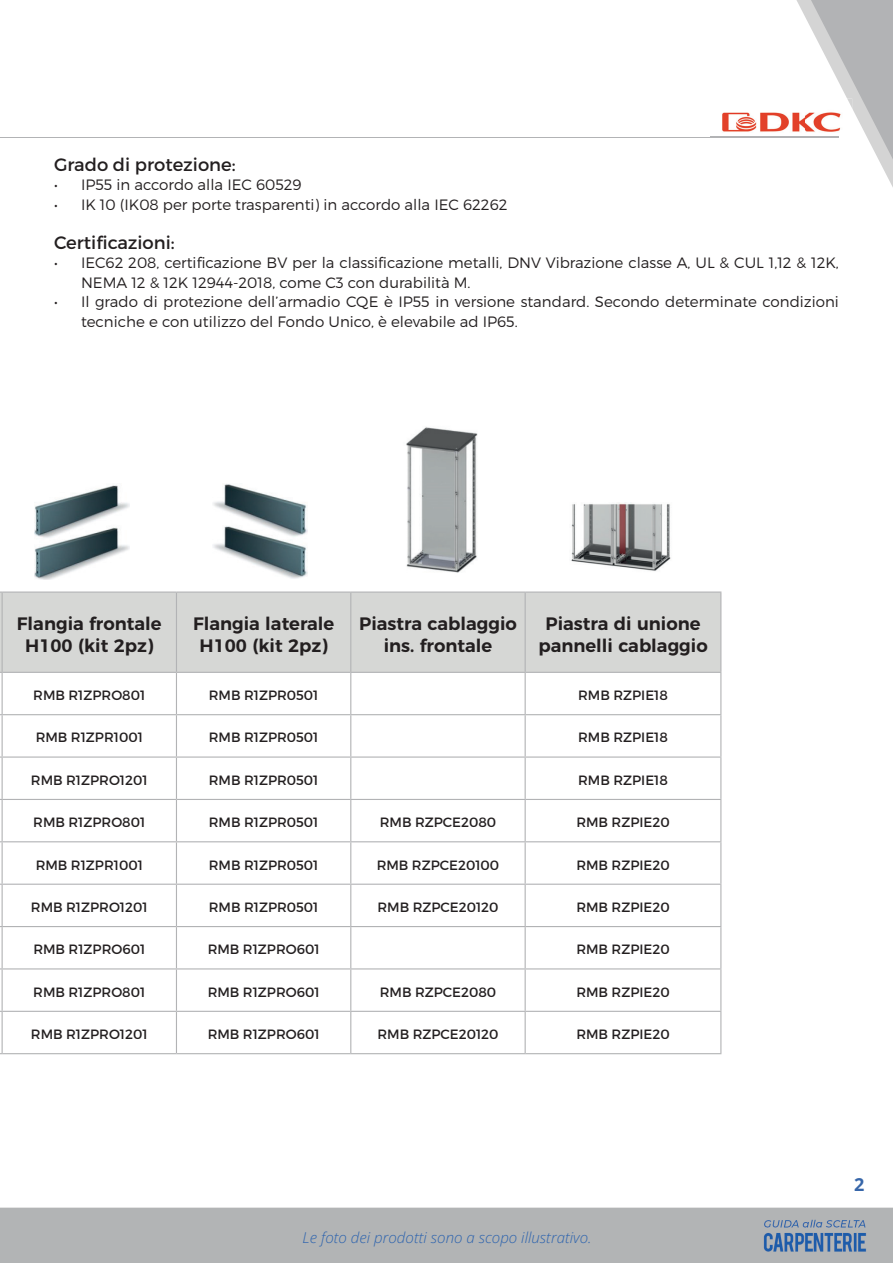
<style>
.page{position:relative;width:893px;height:1263px;background:#fff}
.page>*{position:absolute;margin:0;border:0;box-sizing:border-box;transform-origin:0 0}
.t1{font:600 18px/21.6px "Montserrat";color:#231f20;text-align:center}
.t2{font:18px "Montserrat";color:#231f20}
.t3{font:700 18px "Open Sans";color:#3766a9}
.t4{font:300 15px/19.5px "Montserrat";color:#231f20}
.t5{font:italic 15px "Open Sans";color:#2e64ae}
.t6{font:13.5px "Montserrat";color:#231f20}
</style>
<div class="page">
<div style="left:0;top:1207px;width:893px;height:56px;background:#b2b4b5"></div>
<hr style="left:0;top:137px;width:839px;height:1px;background:#b2b3b5">
<div style="left:0;top:593px;width:720px;height:79px;background:#d6d7d5"></div>
<hr style="left:2px;top:591px;width:174px;height:2px;background:#b2b3b5">
<hr style="left:2px;top:593px;width:1px;height:79px;background:#b2b3b5">
<hr style="left:176px;top:591px;width:175px;height:2px;background:#b2b3b5">
<hr style="left:176px;top:593px;width:1px;height:79px;background:#b2b3b5">
<hr style="left:351px;top:591px;width:174px;height:2px;background:#b2b3b5">
<hr style="left:350px;top:593px;width:1px;height:79px;background:#b2b3b5">
<hr style="left:525px;top:591px;width:196px;height:2px;background:#b2b3b5">
<hr style="left:525px;top:593px;width:1px;height:79px;background:#b2b3b5">
<hr style="left:720px;top:593px;width:1px;height:79px;background:#b2b3b5">
<hr style="left:2px;top:672px;width:174px;height:1px;background:#b2b3b5">
<hr style="left:2px;top:673px;width:1px;height:41px;background:#b2b3b5">
<hr style="left:176px;top:672px;width:175px;height:1px;background:#b2b3b5">
<hr style="left:176px;top:673px;width:1px;height:41px;background:#b2b3b5">
<hr style="left:351px;top:672px;width:174px;height:1px;background:#b2b3b5">
<hr style="left:350px;top:673px;width:1px;height:41px;background:#b2b3b5">
<hr style="left:525px;top:672px;width:196px;height:1px;background:#b2b3b5">
<hr style="left:525px;top:673px;width:1px;height:41px;background:#b2b3b5">
<hr style="left:720px;top:673px;width:1px;height:41px;background:#b2b3b5">
<hr style="left:2px;top:714px;width:174px;height:1px;background:#b2b3b5">
<hr style="left:2px;top:715px;width:1px;height:41px;background:#b2b3b5">
<hr style="left:176px;top:714px;width:175px;height:1px;background:#b2b3b5">
<hr style="left:176px;top:715px;width:1px;height:41px;background:#b2b3b5">
<hr style="left:351px;top:714px;width:174px;height:1px;background:#b2b3b5">
<hr style="left:350px;top:715px;width:1px;height:41px;background:#b2b3b5">
<hr style="left:525px;top:714px;width:196px;height:1px;background:#b2b3b5">
<hr style="left:525px;top:715px;width:1px;height:41px;background:#b2b3b5">
<hr style="left:720px;top:715px;width:1px;height:41px;background:#b2b3b5">
<hr style="left:2px;top:756px;width:174px;height:2px;background:#b2b3b5">
<hr style="left:2px;top:758px;width:1px;height:41px;background:#b2b3b5">
<hr style="left:176px;top:756px;width:175px;height:2px;background:#b2b3b5">
<hr style="left:176px;top:758px;width:1px;height:41px;background:#b2b3b5">
<hr style="left:351px;top:756px;width:174px;height:2px;background:#b2b3b5">
<hr style="left:350px;top:758px;width:1px;height:41px;background:#b2b3b5">
<hr style="left:525px;top:756px;width:196px;height:2px;background:#b2b3b5">
<hr style="left:525px;top:758px;width:1px;height:41px;background:#b2b3b5">
<hr style="left:720px;top:758px;width:1px;height:41px;background:#b2b3b5">
<hr style="left:2px;top:799px;width:174px;height:1px;background:#b2b3b5">
<hr style="left:2px;top:800px;width:1px;height:41px;background:#b2b3b5">
<hr style="left:176px;top:799px;width:175px;height:1px;background:#b2b3b5">
<hr style="left:176px;top:800px;width:1px;height:41px;background:#b2b3b5">
<hr style="left:351px;top:799px;width:174px;height:1px;background:#b2b3b5">
<hr style="left:350px;top:800px;width:1px;height:41px;background:#b2b3b5">
<hr style="left:525px;top:799px;width:196px;height:1px;background:#b2b3b5">
<hr style="left:525px;top:800px;width:1px;height:41px;background:#b2b3b5">
<hr style="left:720px;top:800px;width:1px;height:41px;background:#b2b3b5">
<hr style="left:2px;top:841px;width:174px;height:1px;background:#b2b3b5">
<hr style="left:2px;top:842px;width:1px;height:42px;background:#b2b3b5">
<hr style="left:176px;top:841px;width:175px;height:1px;background:#b2b3b5">
<hr style="left:176px;top:842px;width:1px;height:42px;background:#b2b3b5">
<hr style="left:351px;top:841px;width:174px;height:1px;background:#b2b3b5">
<hr style="left:350px;top:842px;width:1px;height:42px;background:#b2b3b5">
<hr style="left:525px;top:841px;width:196px;height:1px;background:#b2b3b5">
<hr style="left:525px;top:842px;width:1px;height:42px;background:#b2b3b5">
<hr style="left:720px;top:842px;width:1px;height:42px;background:#b2b3b5">
<hr style="left:2px;top:884px;width:174px;height:1px;background:#b2b3b5">
<hr style="left:2px;top:885px;width:1px;height:41px;background:#b2b3b5">
<hr style="left:176px;top:884px;width:175px;height:1px;background:#b2b3b5">
<hr style="left:176px;top:885px;width:1px;height:41px;background:#b2b3b5">
<hr style="left:351px;top:884px;width:174px;height:1px;background:#b2b3b5">
<hr style="left:350px;top:885px;width:1px;height:41px;background:#b2b3b5">
<hr style="left:525px;top:884px;width:196px;height:1px;background:#b2b3b5">
<hr style="left:525px;top:885px;width:1px;height:41px;background:#b2b3b5">
<hr style="left:720px;top:885px;width:1px;height:41px;background:#b2b3b5">
<hr style="left:2px;top:926px;width:174px;height:1px;background:#b2b3b5">
<hr style="left:2px;top:927px;width:1px;height:41px;background:#b2b3b5">
<hr style="left:176px;top:926px;width:175px;height:1px;background:#b2b3b5">
<hr style="left:176px;top:927px;width:1px;height:41px;background:#b2b3b5">
<hr style="left:351px;top:926px;width:174px;height:1px;background:#b2b3b5">
<hr style="left:350px;top:927px;width:1px;height:41px;background:#b2b3b5">
<hr style="left:525px;top:926px;width:196px;height:1px;background:#b2b3b5">
<hr style="left:525px;top:927px;width:1px;height:41px;background:#b2b3b5">
<hr style="left:720px;top:927px;width:1px;height:41px;background:#b2b3b5">
<hr style="left:2px;top:968px;width:174px;height:1px;background:#b2b3b5">
<hr style="left:2px;top:969px;width:1px;height:42px;background:#b2b3b5">
<hr style="left:176px;top:968px;width:175px;height:1px;background:#b2b3b5">
<hr style="left:176px;top:969px;width:1px;height:42px;background:#b2b3b5">
<hr style="left:351px;top:968px;width:174px;height:1px;background:#b2b3b5">
<hr style="left:350px;top:969px;width:1px;height:42px;background:#b2b3b5">
<hr style="left:525px;top:968px;width:196px;height:1px;background:#b2b3b5">
<hr style="left:525px;top:969px;width:1px;height:42px;background:#b2b3b5">
<hr style="left:720px;top:969px;width:1px;height:42px;background:#b2b3b5">
<hr style="left:2px;top:1011px;width:174px;height:1px;background:#b2b3b5">
<hr style="left:2px;top:1012px;width:1px;height:41px;background:#b2b3b5">
<hr style="left:176px;top:1011px;width:175px;height:1px;background:#b2b3b5">
<hr style="left:176px;top:1012px;width:1px;height:41px;background:#b2b3b5">
<hr style="left:351px;top:1011px;width:174px;height:1px;background:#b2b3b5">
<hr style="left:350px;top:1012px;width:1px;height:41px;background:#b2b3b5">
<hr style="left:525px;top:1011px;width:196px;height:1px;background:#b2b3b5">
<hr style="left:525px;top:1012px;width:1px;height:41px;background:#b2b3b5">
<hr style="left:720px;top:1012px;width:1px;height:41px;background:#b2b3b5">
<hr style="left:2px;top:1053px;width:174px;height:1px;background:#b2b3b5">
<hr style="left:176px;top:1053px;width:175px;height:1px;background:#b2b3b5">
<hr style="left:351px;top:1053px;width:174px;height:1px;background:#b2b3b5">
<hr style="left:525px;top:1053px;width:196px;height:1px;background:#b2b3b5">
<img style="left:35px;top:485px;width:94px;height:95px">
<img style="left:213px;top:484px;width:95px;height:94px">
<img style="left:406px;top:427px;width:72px;height:146px">
<img style="left:571px;top:503px;width:100px;height:68px">
<img style="left:711px;top:112px;width:85px;height:25px">
<svg style="left:796px;top:0;width:97px;height:187px"></svg>
<img style="left:796px;top:137px;width:43px;height:1px">
<h1 class="t2" style="left:54px;top:153px;width:183px">Grado di protezione:</h1>
<p class="t4" style="left:54px;top:175px;width:249px">• IP55 in accordo alla IEC 60529</p>
<p class="t4" style="left:54px;top:195px;width:455px">• IK 10 (IK08 per porte trasparenti) in accordo alla IEC 62262</p>
<h1 class="t2" style="left:54px;top:231px;width:122px">Certificazioni:</h1>
<p class="t4" style="left:81px;top:253px;width:759px;text-indent:-27px">• IEC62 208, certificazione BV per la classificazione metalli, DNV Vibrazione classe A, UL &amp; CUL 1,12 &amp; 12K,<br>NEMA 12 &amp; 12K 12944-2018, come C3 con durabilità M.</p>
<p class="t4" style="left:81px;top:292px;width:759px;text-indent:-27px">• Il grado di protezione dell’armadio CQE è IP55 in versione standard. Secondo determinate condizioni tecniche e con utilizzo del Fondo Unico, è elevabile ad IP65.</p>
<h1 class="t1" style="left:17px;top:611px;width:146px">Flangia frontale<br>H100 (kit 2pz)</h1>
<h1 class="t1" style="left:193px;top:611px;width:143px">Flangia laterale<br>H100 (kit 2pz)</h1>
<h1 class="t1" style="left:359px;top:611px;width:159px">Piastra cablaggio ins. frontale</h1>
<h1 class="t1" style="left:538px;top:611px;width:171px">Piastra di unione pannelli cablaggio</h1>
<p class="t6" style="left:33px;top:687px;width:114px">RMB R1ZPRO801</p>
<p class="t6" style="left:209px;top:687px;width:111px">RMB R1ZPR0501</p>
<p class="t6" style="left:578px;top:687px;width:91px">RMB RZPIE18</p>
<p class="t6" style="left:36px;top:729px;width:109px">RMB R1ZPR1001</p>
<p class="t6" style="left:209px;top:729px;width:111px">RMB R1ZPR0501</p>
<p class="t6" style="left:578px;top:729px;width:91px">RMB RZPIE18</p>
<p class="t6" style="left:31px;top:772px;width:118px">RMB R1ZPRO1201</p>
<p class="t6" style="left:209px;top:772px;width:111px">RMB R1ZPR0501</p>
<p class="t6" style="left:578px;top:772px;width:91px">RMB RZPIE18</p>
<p class="t6" style="left:33px;top:814px;width:114px">RMB R1ZPRO801</p>
<p class="t6" style="left:209px;top:814px;width:111px">RMB R1ZPR0501</p>
<p class="t6" style="left:380px;top:814px;width:118px">RMB RZPCE2080</p>
<p class="t6" style="left:576px;top:814px;width:95px">RMB RZPIE20</p>
<p class="t6" style="left:36px;top:856px;width:109px">RMB R1ZPR1001</p>
<p class="t6" style="left:209px;top:856px;width:111px">RMB R1ZPR0501</p>
<p class="t6" style="left:377px;top:856px;width:124px">RMB RZPCE20100</p>
<p class="t6" style="left:576px;top:856px;width:95px">RMB RZPIE20</p>
<p class="t6" style="left:31px;top:899px;width:118px">RMB R1ZPRO1201</p>
<p class="t6" style="left:209px;top:899px;width:111px">RMB R1ZPR0501</p>
<p class="t6" style="left:377px;top:899px;width:123px">RMB RZPCE20120</p>
<p class="t6" style="left:576px;top:899px;width:95px">RMB RZPIE20</p>
<p class="t6" style="left:33px;top:941px;width:113px">RMB R1ZPRO601</p>
<p class="t6" style="left:208px;top:941px;width:113px">RMB R1ZPRO601</p>
<p class="t6" style="left:576px;top:941px;width:95px">RMB RZPIE20</p>
<p class="t6" style="left:33px;top:983px;width:114px">RMB R1ZPRO801</p>
<p class="t6" style="left:208px;top:983px;width:113px">RMB R1ZPRO601</p>
<p class="t6" style="left:380px;top:983px;width:118px">RMB RZPCE2080</p>
<p class="t6" style="left:576px;top:983px;width:95px">RMB RZPIE20</p>
<p class="t6" style="left:31px;top:1026px;width:118px">RMB R1ZPRO1201</p>
<p class="t6" style="left:208px;top:1026px;width:113px">RMB R1ZPRO601</p>
<p class="t6" style="left:377px;top:1026px;width:123px">RMB RZPCE20120</p>
<p class="t6" style="left:576px;top:1026px;width:95px">RMB RZPIE20</p>
<p class="t5" style="left:302px;top:1227px;width:291px">Le foto dei prodotti sono a scopo illustrativo.</p>
<h1 class="t3" style="left:854px;top:1171px;width:12px">2</h1>
</div>
